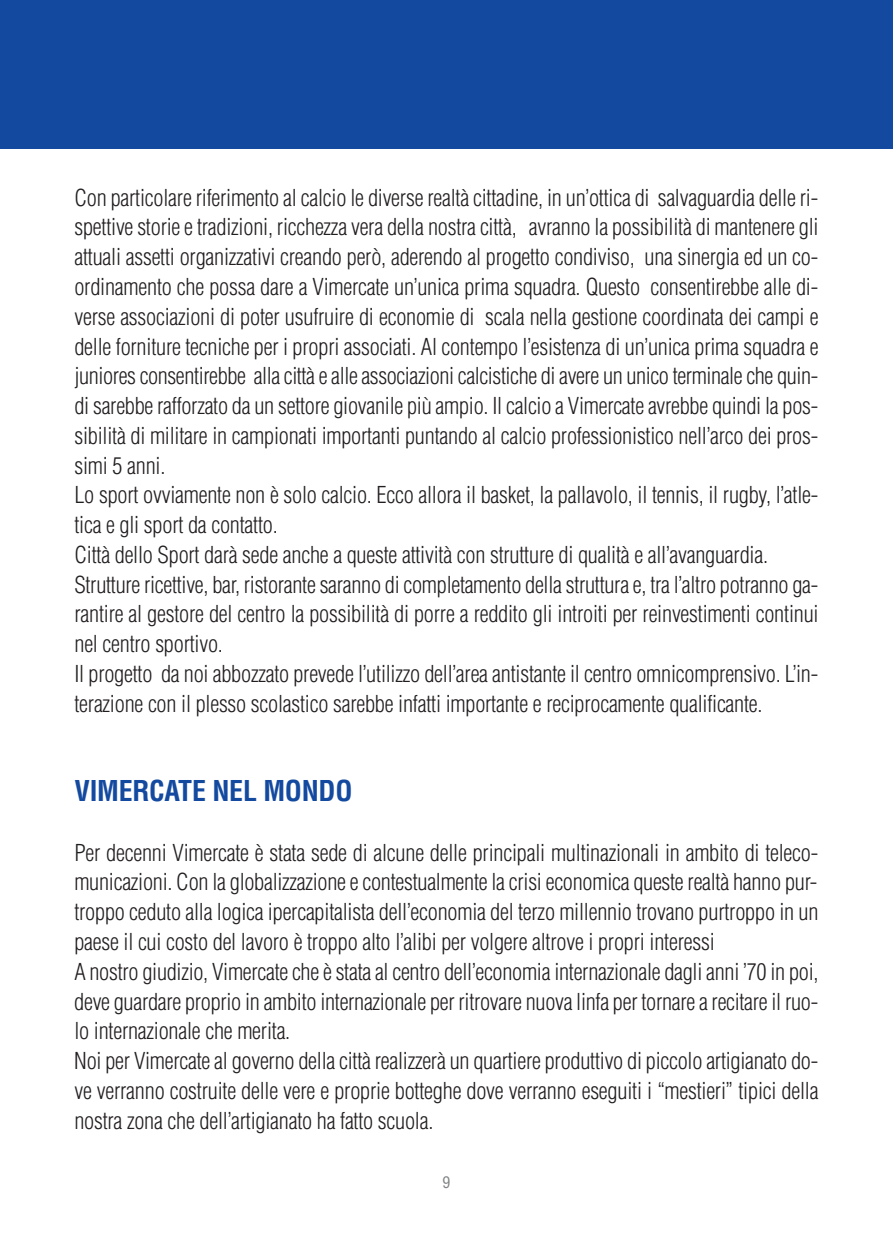
<style>
.page{position:relative;width:893px;height:1241px;background:#fff}
.page>*{position:absolute;margin:0;border:0;box-sizing:border-box;transform-origin:0 0}
.t1{font:700 condensed 28px "Helvetica";letter-spacing:-.01em;color:#13499f}
.t2{font:300 condensed 22.75px/29.8px "Helvetica";letter-spacing:-.01em;color:#231f20}
.t3{font:condensed 15.75px "Helvetica";color:#808285}
</style>
<div class="page">
<div style="left:0;top:0;width:893px;height:149px;background:#13499f"></div>
<p class="t2" style="left:74px;top:183px;width:746px">Con particolare riferimento al calcio le diverse realtà cittadine, in un’ottica di salvaguardia delle ri&shy;spettive storie e tradizioni, ricchezza vera della nostra città, avranno la possibilità di mantenere gli attuali assetti organizzativi creando però, aderendo al progetto condiviso, una sinergia ed un co&shy;ordinamento che possa dare a Vimercate un’unica prima squadra. Questo consentirebbe alle di&shy;verse associazioni di poter usufruire di economie di scala nella gestione coordinata dei campi e delle forniture tecniche per i propri associati. Al contempo l’esistenza di un’unica prima squadra e juniores consentirebbe alla città e alle associazioni calcistiche di avere un unico terminale che quin&shy;di sarebbe rafforzato da un settore giovanile più ampio. Il calcio a Vimercate avrebbe quindi la pos&shy;sibilità di militare in campionati importanti puntando al calcio professionistico nell’arco dei pros&shy;simi 5 anni.<br>Lo sport ovviamente non è solo calcio. Ecco allora il basket, la pallavolo, il tennis, il rugby, l’atle&shy;tica e gli sport da contatto.<br>Città dello Sport darà sede anche a queste attività con strutture di qualità e all’avanguardia.<br>Strutture ricettive, bar, ristorante saranno di completamento della struttura e, tra l’altro potranno ga&shy;rantire al gestore del centro la possibilità di porre a reddito gli introiti per reinvestimenti continui nel centro sportivo.<br>Il progetto da noi abbozzato prevede l’utilizzo dell’area antistante il centro omnicomprensivo. L’in&shy;terazione con il plesso scolastico sarebbe infatti importante e reciprocamente qualificante.</p>
<p class="t1" style="left:74px;top:775px;width:280px">VIMERCATE NEL MONDO</p>
<p class="t2" style="left:74px;top:837px;width:746px">Per decenni Vimercate è stata sede di alcune delle principali multinazionali in ambito di teleco&shy;municazioni. Con la globalizzazione e contestualmente la crisi economica queste realtà hanno pur&shy;troppo ceduto alla logica ipercapitalista dell’economia del terzo millennio trovano purtroppo in un paese il cui costo del lavoro è troppo alto l’alibi per volgere altrove i propri interessi<br>A nostro giudizio, Vimercate che è stata al centro dell’economia internazionale dagli anni ’70 in poi, deve guardare proprio in ambito internazionale per ritrovare nuova linfa per tornare a recitare il ruo&shy;lo internazionale che merita.<br>Noi per Vimercate al governo della città realizzerà un quartiere produttivo di piccolo artigianato do&shy;ve verranno costruite delle vere e proprie botteghe dove verranno eseguiti i “mestieri” tipici della nostra zona che dell’artigianato ha fatto scuola.</p>
<p class="t3" style="left:443px;top:1173px;width:9px">9</p>
</div>
